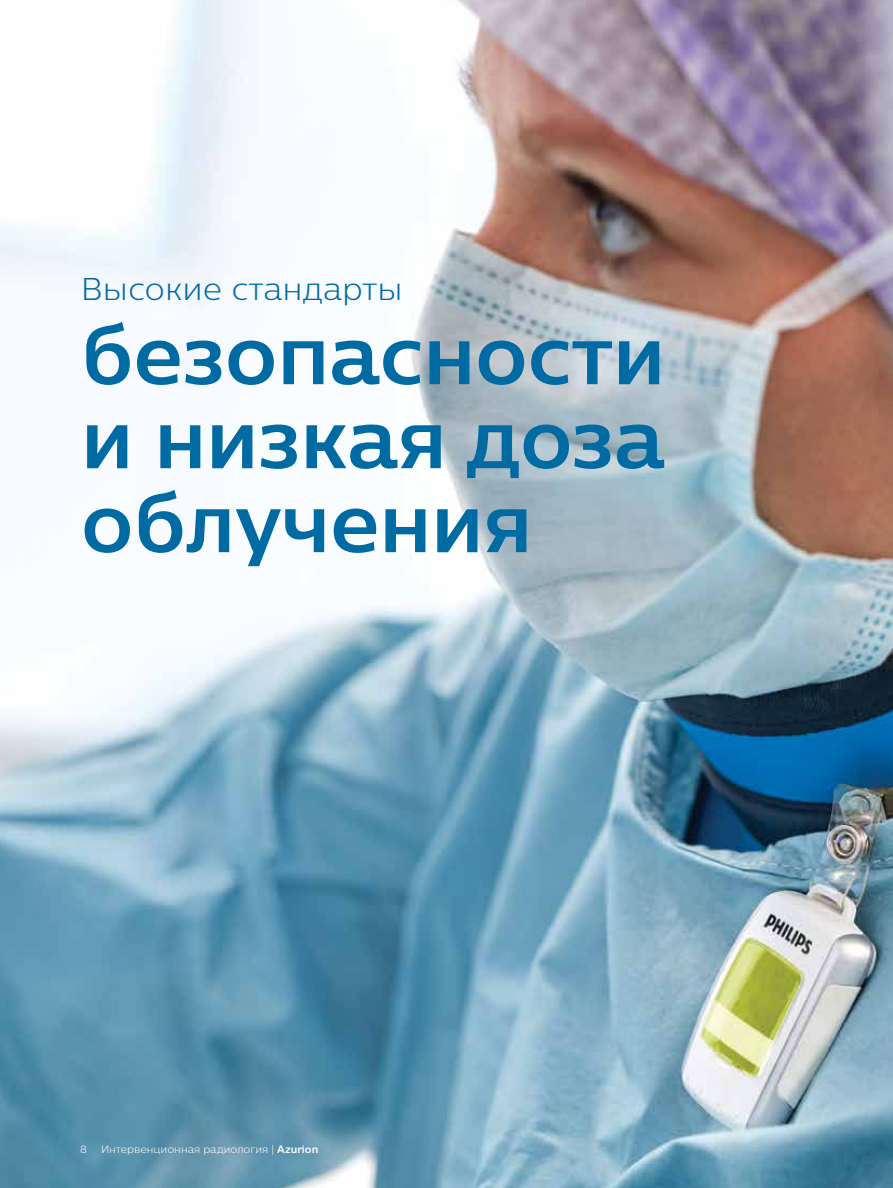
<style>
.page{position:relative;width:893px;height:1188px;background:#fff}
.page>*{position:absolute;margin:0;border:0;box-sizing:border-box;transform-origin:0 0}
.t1{font:700 82.5px/84px "Centrale Sans Pro";letter-spacing:-.01em;color:#006ba3;text-align:justify}
.t2{font:300 31.5px "Centrale Sans Pro";color:#006ba3}
.t3{font:300 10.5px "Centrale Sans Pro";color:#fff}
.s1{font-weight:700}
</style>
<div class="page">
<img style="left:0;top:0;width:893px;height:1188px">
<h2 class="t2" style="left:81px;top:270px;width:323px">Высокие стандарты</h2>
<h1 class="t1" style="left:81px;top:311px;width:586px">безопасности и низкая доза облучения</h1>
<p class="t3" style="left:80px;top:1143px;width:8px">8</p>
<p class="t3" style="left:102px;top:1143px;width:218px">Интервенционная радиология | <span class="s1">Azurion</span></p>
</div>
